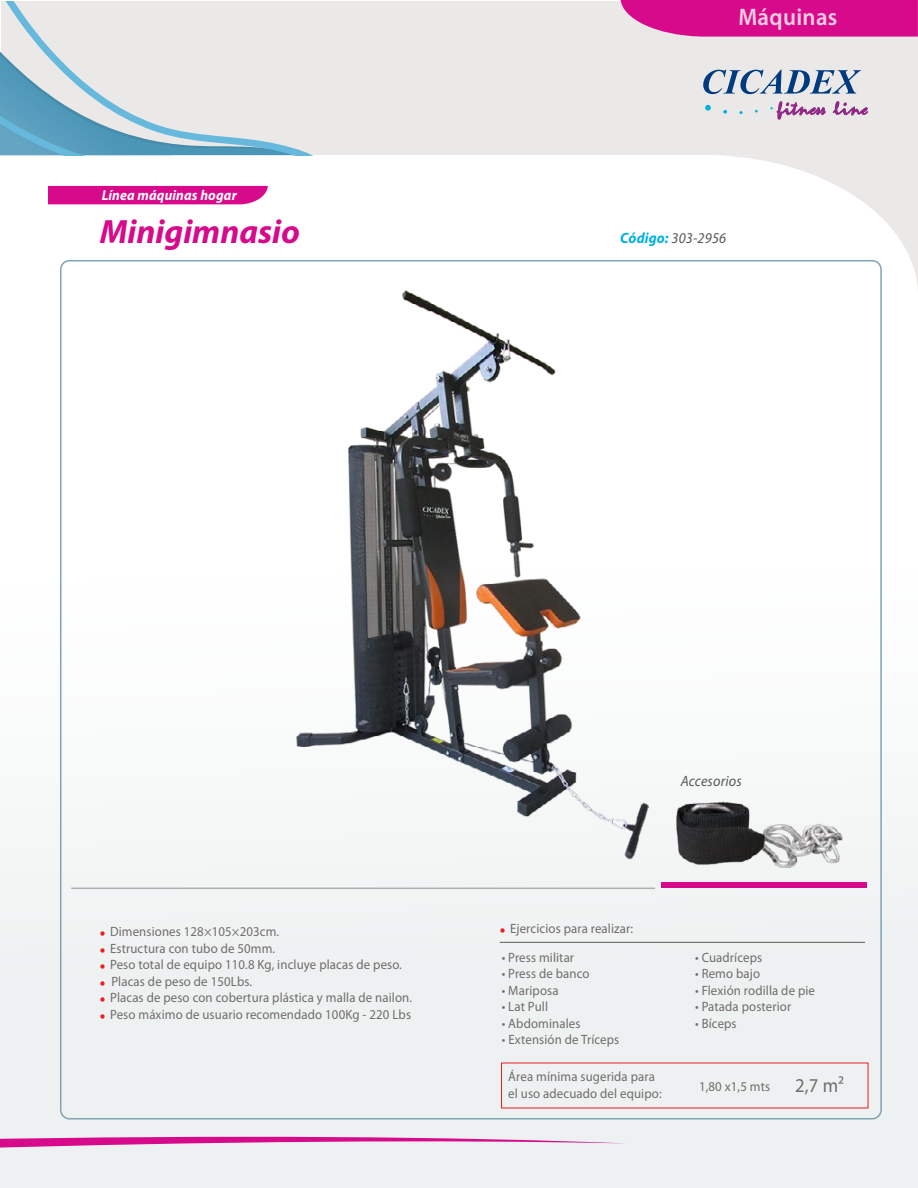
<style>
.page{position:relative;width:918px;height:1188px;background:#fff}
.page>*{position:absolute;margin:0;border:0;box-sizing:border-box;transform-origin:0 0}
.t1{font:italic 700 33.75px "Myriad Pro";color:#d70a8b}
.t2{font:600 24px "Myriad Pro";letter-spacing:.015em;color:#f9cde1;scale:.95 1}
.t3{font:19.65px "Myriad Pro";color:#716c6c;scale:.95 1}
.t4{font:italic 15px "Myriad Pro";letter-spacing:.01em;color:#58595b;scale:.95 1}
.t5{font:italic 700 14.4px "Myriad Pro";letter-spacing:.01em;color:#fff;scale:.95 1}
.t6{font:13.5px/16.5px "Myriad Pro";letter-spacing:.01em;color:#716c6c;scale:.95 1}
.s1{font-weight:700;color:#00b0de}
.s2{font-size:21px;color:#ec1c24}
.s3{font-size:18.75px}
</style>
<div class="page">
<div style="left:0;top:568px;width:918px;height:620px;background:linear-gradient(to right,#f2f4f4,#f1f2f2)"></div>
<div style="left:1px;top:1px;width:917px;height:154px;background:#ebe9e7"></div>
<svg style="left:705px;top:105px;width:6px;height:6px"></svg>
<svg style="left:723px;top:110px;width:4px;height:4px"></svg>
<svg style="left:739px;top:111px;width:4px;height:3px"></svg>
<svg style="left:703px;top:70px;width:158px;height:24px"></svg>
<svg style="left:770px;top:101px;width:56px;height:18px"></svg>
<svg style="left:833px;top:101px;width:35px;height:14px"></svg>
<svg style="left:0;top:1px;width:311px;height:154px"></svg>
<svg style="left:621px;top:0;width:297px;height:37px;background:#d81a91"></svg>
<div style="left:48px;top:186px;width:220px;height:18px;background:#d70a8b"></div>
<hr style="left:71px;top:888px;width:584px;height:1px;background:#adafb2">
<div style="left:661px;top:882px;width:206px;height:6px;background:#d70a8b"></div>
<svg style="left:713px;top:155px;width:205px;height:136px"></svg>
<svg style="left:0;top:1135px;width:627px;height:14px;background:#e6a2ce"></svg>
<img style="left:676px;top:802px;width:167px;height:66px">
<hr style="left:500px;top:942px;width:365px;height:1px;background:#716c6c">
<img style="left:285px;top:290px;width:371px;height:572px">
<p class="t5" style="left:102px;top:187px;width:144px">Línea máquinas hogar</p>
<h1 class="t1" style="left:100px;top:213px;width:202px">Minigimnasio</h1>
<h2 class="t2" style="left:738px;top:4px;width:106px">Máquinas</h2>
<p class="t4" style="left:620px;top:229px;width:113px"><span class="s1">Código:</span> 303-2956</p>
<p class="t6" style="left:100px;top:924px;width:190px"><span class="s2">•</span> Dimensiones 128×105×203cm.</p>
<p class="t6" style="left:100px;top:940px;width:186px"><span class="s2">•</span> Estructura con tubo de 50mm.</p>
<p class="t6" style="left:100px;top:957px;width:319px"><span class="s2">•</span> Peso total de equipo 110.8 Kg, incluye placas de peso.</p>
<p class="t6" style="left:100px;top:973px;width:162px"><span class="s2">•</span> Placas de peso de 150Lbs.</p>
<p class="t6" style="left:100px;top:990px;width:330px"><span class="s2">•</span> Placas de peso con cobertura plástica y malla de nailon.</p>
<p class="t6" style="left:100px;top:1006px;width:329px"><span class="s2">•</span> Peso máximo de usuario recomendado 100Kg - 220 Lbs</p>
<p class="t4" style="left:681px;top:773px;width:66px">Accesorios</p>
<p class="t6" style="left:500px;top:920px;width:142px"><span class="s2">•</span> Ejercicios para realizar:</p>
<p class="t6" style="left:502px;top:949px;width:78px">• Press militar</p>
<p class="t6" style="left:502px;top:966px;width:94px">• Press de banco</p>
<p class="t6" style="left:502px;top:982px;width:61px">• Mariposa</p>
<p class="t6" style="left:502px;top:999px;width:50px">• Lat Pull</p>
<p class="t6" style="left:502px;top:1015px;width:84px">• Abdominales</p>
<p class="t6" style="left:502px;top:1032px;width:125px">• Extensión de Tríceps</p>
<p class="t6" style="left:695px;top:949px;width:72px">• Cuadríceps</p>
<p class="t6" style="left:695px;top:966px;width:70px">• Remo bajo</p>
<p class="t6" style="left:695px;top:982px;width:128px">• Flexión rodilla de pie</p>
<p class="t6" style="left:695px;top:999px;width:103px">• Patada posterior</p>
<p class="t6" style="left:695px;top:1015px;width:45px">• Bíceps</p>
<p class="t6" style="left:508px;top:1069px;width:163px">Área mínima sugerida para el uso adecuado del equipo:</p>
<p class="t6" style="left:699px;top:1078px;width:76px">1,80 x1,5 mts</p>
<h3 class="t3" style="left:795px;top:1074px;width:53px">2,7 m<span class="s3">²</span></h3>
</div>
